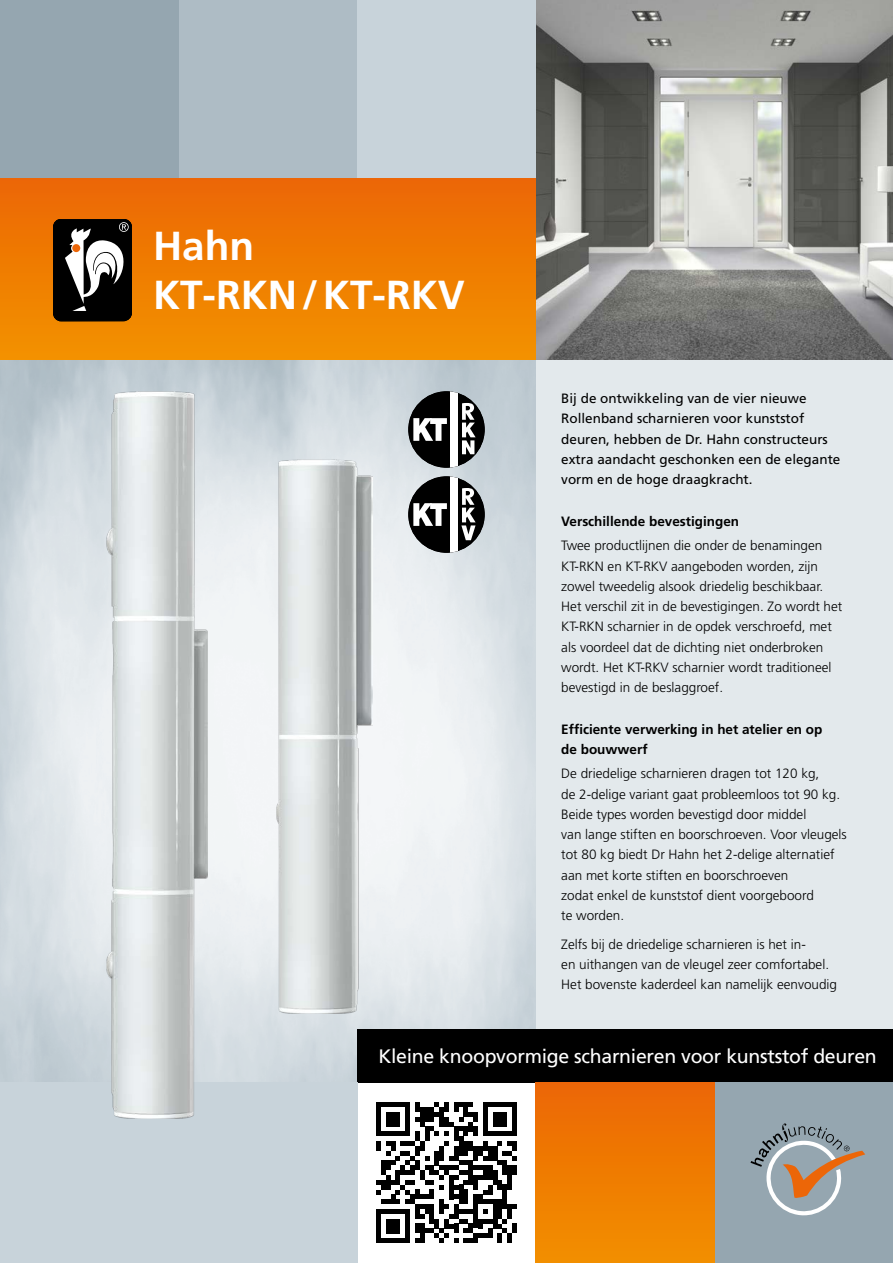
<style>
.page{position:relative;width:893px;height:1263px;background:#fff}
.page>*{position:absolute;margin:0;border:0;box-sizing:border-box;transform-origin:0 0}
.t1{font:700 40.5px/48.6px "Frutiger";color:#fff}
.t2{font:19.5px "Frutiger";letter-spacing:-.015em;color:#fff}
.t3{font:300 13.5px/20.2px "Frutiger";color:#000}
.t4{font:13.5px/20.2px "Frutiger";color:#000}
.t5{font:700 13.5px/20.2px "Frutiger";color:#000}
</style>
<div class="page">
<div style="left:0;top:359px;width:893px;height:723px;background:#e3e9ec"></div>
<img style="left:0;top:359px;width:536px;height:723px">
<div style="left:408px;top:476px;width:77px;height:77px;background:#000;border-radius:50%"></div>
<div style="left:450px;top:476px;width:7px;height:77px;background:#fff"></div>
<svg style="left:413px;top:503px;width:34px;height:23px"></svg>
<svg style="left:461px;top:488px;width:15px;height:52px"></svg>
<div style="left:408px;top:391px;width:77px;height:77px;background:#000;border-radius:50%"></div>
<div style="left:450px;top:391px;width:7px;height:77px;background:#fff"></div>
<svg style="left:413px;top:418px;width:34px;height:23px"></svg>
<svg style="left:462px;top:403px;width:14px;height:51px"></svg>
<img style="left:536px;top:0;width:357px;height:359px">
<div style="left:357px;top:1029px;width:536px;height:53px;background:#000"></div>
<div style="left:714px;top:1082px;width:179px;height:181px;background:#95a6b0"></div>
<svg style="left:750px;top:1123px;width:115px;height:92px"></svg>
<svg style="left:376px;top:1102px;width:141px;height:141px"></svg>
<div style="left:512px;top:1223px;width:5px;height:10px;background:#000"></div>
<div style="left:179px;top:0;width:178px;height:179px;background:#aebcc5"></div>
<div style="left:357px;top:0;width:179px;height:179px;background:#c8d3da"></div>
<div style="left:0;top:1082px;width:357px;height:181px;background:#c8d3da"></div>
<div style="left:0;top:0;width:179px;height:179px;background:#95a6b0"></div>
<div style="left:536px;top:1082px;width:178px;height:181px;background:linear-gradient(to bottom,#ec6705,#f28f00)"></div>
<div style="left:0;top:179px;width:536px;height:180px;background:linear-gradient(to bottom,#ec6705,#f29100)"></div>
<div style="left:53px;top:219px;width:79px;height:102px;background:#000;border-radius:8px"></div>
<div style="left:53px;top:219px;width:79px;height:102px;border:1px solid #000;border-radius:8px"></div>
<svg style="left:65px;top:222px;width:66px;height:89px"></svg>
<img style="left:276px;top:459px;width:96px;height:554px">
<img style="left:106px;top:391px;width:101px;height:727px">
<h1 class="t1" style="left:153px;top:222px;width:313px">Hahn<br>KT-RKN/KT-RKV</h1>
<p class="t4" style="left:561px;top:388px;width:281px">Bij de ontwikkeling van de vier nieuwe Rollenband scharnieren voor kunststof deuren, hebben de Dr. Hahn constructeurs extra aandacht geschonken een de elegante vorm en de hoge draagkracht.</p>
<p class="t5" style="left:561px;top:511px;width:179px">Verschillende bevestigingen</p>
<p class="t3" style="left:561px;top:535px;width:283px">Twee productlijnen die onder de benamingen KT-RKN en KT-RKV aangeboden worden, zijn zowel tweedelig alsook driedelig beschikbaar.<br>Het verschil zit in de bevestigingen. Zo wordt het KT-RKN scharnier in de opdek verschroefd, met als voordeel dat de dichting niet onderbroken wordt. Het KT-RKV scharnier wordt traditioneel bevestigd in de beslaggroef.</p>
<p class="t5" style="left:561px;top:719px;width:263px">Efficiente verwerking in het atelier en op de bouwwerf</p>
<p class="t3" style="left:561px;top:763px;width:287px">De driedelige scharnieren dragen tot 120 kg,<br>de 2-delige variant gaat probleemloos tot 90 kg.<br>Beide types worden bevestigd door middel<br>van lange stiften en boorschroeven. Voor vleugels tot 80 kg biedt Dr Hahn het 2-delige alternatief aan met korte stiften en boorschroeven<br>zodat enkel de kunststof dient voorgeboord<br>te worden.</p>
<p class="t3" style="left:561px;top:934px;width:277px">Zelfs bij de driedelige scharnieren is het in-<br>en uithangen van de vleugel zeer comfortabel.<br>Het bovenste kaderdeel kan namelijk eenvoudig</p>
<h2 class="t2" style="left:378px;top:1045px;width:500px">Kleine knoopvormige scharnieren voor kunststof deuren</h2>
</div>
